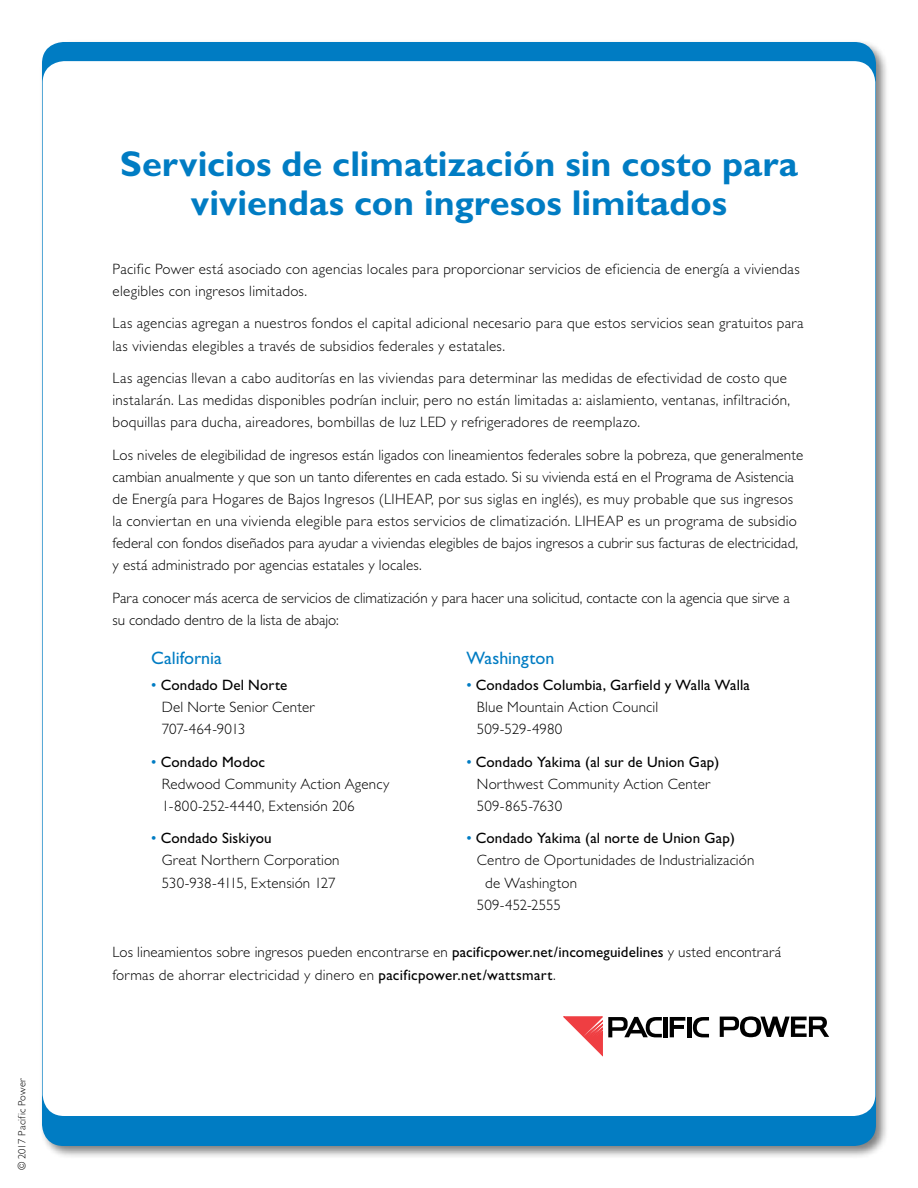
<style>
.page{position:relative;width:918px;height:1188px;background:#fff}
.page>*{position:absolute;margin:0;border:0;box-sizing:border-box;transform-origin:0 0}
.t1{font:700 36px/39px "Gill Sans Std";color:#007cc3;text-align:center}
.t2{font:18px "Gill Sans";color:#007cc3}
.t3{font:300 15px/22.2px "Gill Sans Std";letter-spacing:.015em;color:#000}
.t4{font:15px "Gill Sans";letter-spacing:.01em;color:#000}
.t5{font:300 15px "Gill Sans Std";letter-spacing:-.005em;color:#000}
.t6{font:300 10.5px "Gill Sans Std";letter-spacing:.015em;color:#000}
.s1{color:#007cc3}
.s2{font-family:"Gill Sans";font-weight:400}
</style>
<div class="page">
<div style="left:39px;top:39px;width:851px;height:1121px;background:#000;opacity:.5"></div>
<div style="left:42px;top:42px;width:834px;height:1104px;background:#007cc3;border-radius:22px"></div>
<div style="left:43px;top:61px;width:832px;height:1055px;background:#fff;border-radius:22px"></div>
<svg style="left:720px;top:1016px;width:109px;height:21px"></svg>
<hr style="left:664px;top:1017px;width:4px;height:20px;background:#000">
<svg style="left:670px;top:1017px;width:15px;height:20px"></svg>
<hr style="left:687px;top:1017px;width:4px;height:20px;background:#000">
<svg style="left:693px;top:1017px;width:16px;height:20px"></svg>
<svg style="left:563px;top:1016px;width:99px;height:40px"></svg>
<p class="t6" style="left:16px;top:1170px;width:94px;rotate:-90deg">© 2017 Pacific Power</p>
<h1 class="t1" style="left:120px;top:145px;width:679px">Servicios de climatización sin costo para viviendas con ingresos limitados</h1>
<p class="t3" style="left:113px;top:258px;width:689px">Pacific Power está asociado con agencias locales para proporcionar servicios de eficiencia de energía a viviendas elegibles con ingresos limitados.</p>
<p class="t3" style="left:113px;top:313px;width:693px">Las agencias agregan a nuestros fondos el capital adicional necesario para que estos servicios sean gratuitos para las viviendas elegibles a través de subsidios federales y estatales.</p>
<p class="t3" style="left:113px;top:367px;width:679px">Las agencias llevan a cabo auditorías en las viviendas para determinar las medidas de efectividad de costo que instalarán. Las medidas disponibles podrían incluir, pero no están limitadas a: aislamiento, ventanas, infiltración, boquillas para ducha, aireadores, bombillas de luz LED y refrigeradores de reemplazo.</p>
<p class="t3" style="left:113px;top:444px;width:692px">Los niveles de elegibilidad de ingresos están ligados con lineamientos federales sobre la pobreza, que generalmente cambian anualmente y que son un tanto diferentes en cada estado. Si su vivienda está en el Programa de Asistencia de Energía para Hogares de Bajos Ingresos (LIHEAP, por sus siglas en inglés), es muy probable que sus ingresos la conviertan en una vivienda elegible para estos servicios de climatización. LIHEAP es un programa de subsidio federal con fondos diseñados para ayudar a viviendas elegibles de bajos ingresos a cubrir sus facturas de electricidad, y está administrado por agencias estatales y locales.</p>
<p class="t3" style="left:113px;top:587px;width:679px">Para conocer más acerca de servicios de climatización y para hacer una solicitud, contacte con la agencia que sirve a su condado dentro de la lista de abajo:</p>
<p class="t2" style="left:151px;top:648px;width:72px">California</p>
<p class="t4" style="left:151px;top:676px;width:138px"><span class="s1">•</span> Condado Del Norte</p>
<p class="t3" style="left:162px;top:696px;width:154px">Del Norte Senior Center<br>707-464-9013</p>
<p class="t4" style="left:151px;top:753px;width:115px"><span class="s1">•</span> Condado Modoc</p>
<p class="t3" style="left:162px;top:773px;width:229px">Redwood Community Action Agency<br>1-800-252-4440, Extensión 206</p>
<p class="t4" style="left:151px;top:830px;width:122px"><span class="s1">•</span> Condado Siskiyou</p>
<p class="t3" style="left:162px;top:850px;width:179px">Great Northern Corporation<br>530-938-4115, Extensión 127</p>
<p class="t2" style="left:466px;top:648px;width:90px">Washington</p>
<p class="t4" style="left:466px;top:676px;width:285px"><span class="s1">•</span> Condados Columbia, Garfield y Walla Walla</p>
<p class="t3" style="left:477px;top:696px;width:183px">Blue Mountain Action Council<br>509-529-4980</p>
<p class="t4" style="left:466px;top:753px;width:255px"><span class="s1">•</span> Condado Yakima (al sur de Union Gap)</p>
<p class="t3" style="left:477px;top:773px;width:235px">Northwest Community Action Center<br>509-865-7630</p>
<p class="t4" style="left:466px;top:830px;width:270px"><span class="s1">•</span> Condado Yakima (al norte de Union Gap)</p>
<p class="t3" style="left:477px;top:850px;width:279px">Centro de Oportunidades de Industrialización</p>
<p class="t3" style="left:485px;top:872px;width:93px">de Washington</p>
<p class="t5" style="left:477px;top:896px;width:86px">509-452-2555</p>
<p class="t3" style="left:113px;top:941px;width:670px">Los lineamientos sobre ingresos pueden encontrarse en <span class="s2">pacificpower.net/incomeguidelines</span> y usted encontrará formas de ahorrar electricidad y dinero en <span class="s2">pacificpower.net/wattsmart</span>.</p>
</div>
